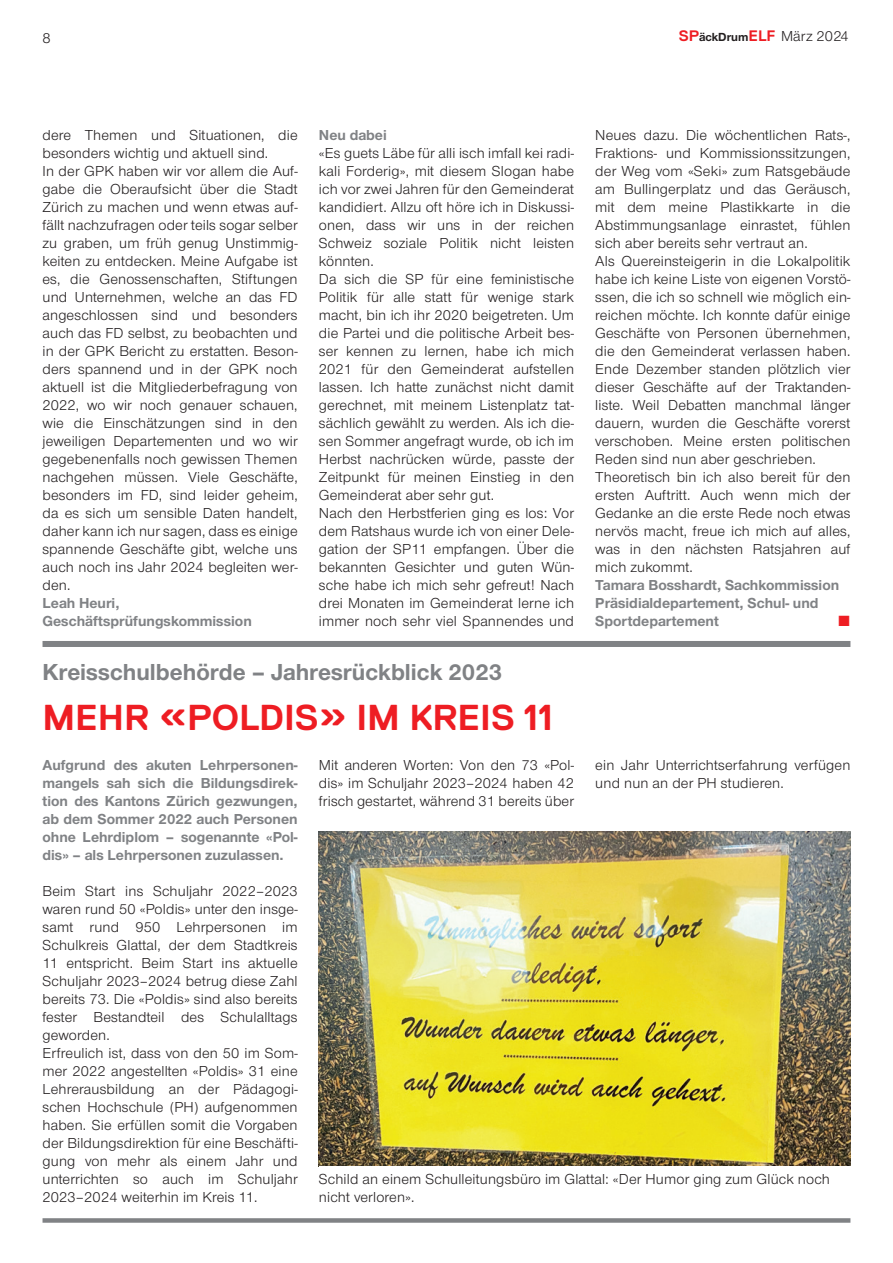
<style>
.page{position:relative;width:893px;height:1263px;background:#fff}
.page>*{position:absolute;margin:0;border:0;box-sizing:border-box;transform-origin:0 0}
.Artikeltitel{font:700 36px "Replica";color:#ee1d23}
.Titel{font:700 24px "Nimbus San Nov";color:#808285}
.Text{font:15px/18px "Nimbus San Nov";letter-spacing:.01em;color:#231f20;text-align:justify}
.Titeli{font:700 15px/18px "Nimbus San Nov";color:#808285}
.Titeli-2{font:14.85px "Zapf Dingbats ITC";color:#ee1d23}
.s1{font-family:"Replica";font-weight:700;font-size:15.15px;color:#ee1d23}
.s2{font-weight:700;font-size:12.15px}
</style>
<div class="page">
<div style="left:43px;top:1218px;width:807px;height:5px;background:#808285"></div>
<img style="left:319px;top:831px;width:531px;height:335px">
<div style="left:43px;top:641px;width:807px;height:6px;background:#808285"></div>
<p class="Text" style="left:43px;top:29px;width:10px">8</p>
<p class="Text" style="left:679px;top:27px;width:172px"><span class="s1">SP</span><span class="s2">äckDrum</span><span class="s1">ELF</span> März 2024</p>
<p class="Text" style="left:43px;top:126px;width:257px">dere Themen und Situationen, die besonders wichtig und aktuell sind.</p>
<p class="Text" style="left:43px;top:162px;width:257px">In der GPK haben wir vor allem die Auf&shy;gabe die Oberaufsicht über die Stadt Zürich zu machen und wenn etwas auf&shy;fällt nachzufragen oder teils sogar selber zu graben, um früh genug Unstimmig&shy;keiten zu entdecken. Meine Aufgabe ist es, die Genossenschaften, Stiftungen und Unternehmen, welche an das FD angeschlossen sind und besonders auch das FD selbst, zu beobachten und in der GPK Bericht zu erstatten. Beson&shy;ders spannend und in der GPK noch aktuell ist die Mitgliederbefragung von 2022, wo wir noch genauer schauen, wie die Einschätzungen sind in den jeweiligen Departementen und wo wir gegebenenfalls noch gewissen Themen nachgehen müssen. Viele Geschäfte, besonders im FD, sind leider geheim, da es sich um sensible Daten handelt, daher kann ich nur sagen, dass es einige spannende Geschäfte gibt, welche uns auch noch ins Jahr 2024 begleiten wer&shy;den.</p>
<p class="Titeli" style="left:43px;top:594px;width:211px">Leah Heuri,<br>Geschäftsprüfungskommission</p>
<p class="Titeli" style="left:319px;top:126px;width:69px">Neu dabei</p>
<p class="Text" style="left:319px;top:144px;width:257px">«Es guets Läbe für alli isch imfall kei radi&shy;kali Forderig», mit diesem Slogan habe ich vor zwei Jahren für den Gemeinderat kandidiert. Allzu oft höre ich in Diskussi&shy;onen, dass wir uns in der reichen Schweiz soziale Politik nicht leisten könnten.</p>
<p class="Text" style="left:319px;top:270px;width:257px">Da sich die SP für eine feministische Politik für alle statt für wenige stark macht, bin ich ihr 2020 beigetreten. Um die Partei und die politische Arbeit bes&shy;ser kennen zu lernen, habe ich mich 2021 für den Gemeinderat aufstellen lassen. Ich hatte zunächst nicht damit gerechnet, mit meinem Listenplatz tat&shy;sächlich gewählt zu werden. Als ich die&shy;sen Sommer angefragt wurde, ob ich im Herbst nachrücken würde, passte der Zeitpunkt für meinen Einstieg in den Gemeinderat aber sehr gut.</p>
<p class="Text" style="left:319px;top:504px;width:257px">Nach den Herbstferien ging es los: Vor dem Ratshaus wurde ich von einer Dele&shy;gation der SP11 empfangen. Über die bekannten Gesichter und guten Wün&shy;sche habe ich mich sehr gefreut! Nach drei Monaten im Gemeinderat lerne ich immer noch sehr viel Spannendes und</p>
<p class="Titel" style="left:43px;top:658px;width:461px">Kreisschulbehörde – Jahresrückblick 2023</p>
<p class="Artikeltitel" style="left:43px;top:698px;width:512px">MEHR «POLDIS» IM KREIS 11</p>
<p class="Text" style="left:595px;top:126px;width:257px">Neues dazu. Die wöchentlichen Rats-, Fraktions- und Kommissionssitzungen, der Weg vom «Seki» zum Ratsgebäude am Bullingerplatz und das Geräusch, mit dem meine Plastikkarte in die Abstimmungsanlage einrastet, fühlen sich aber bereits sehr vertraut an.</p>
<p class="Text" style="left:595px;top:252px;width:257px">Als Quereinsteigerin in die Lokalpolitik habe ich keine Liste von eigenen Vorstö&shy;ssen, die ich so schnell wie möglich ein&shy;reichen möchte. Ich konnte dafür einige Geschäfte von Personen übernehmen, die den Gemeinderat verlassen haben.<br>Ende Dezember standen plötzlich vier dieser Geschäfte auf der Traktanden&shy;liste. Weil Debatten manchmal länger dauern, wurden die Geschäfte vorerst verschoben. Meine ersten politischen Reden sind nun aber geschrieben.</p>
<p class="Text" style="left:595px;top:468px;width:257px">Theoretisch bin ich also bereit für den ersten Auftritt. Auch wenn mich der Gedanke an die erste Rede noch etwas nervös macht, freue ich mich auf alles, was in den nächsten Ratsjahren auf mich zukommt.</p>
<p class="Titeli" style="left:595px;top:576px;width:245px">Tamara Bosshardt, Sachkommission<br>Präsidialdepartement, Schul- und<br>Sportdepartement</p>
<p class="Titeli-2" style="left:838px;top:614px;width:13px">■</p>
<p class="Titeli" style="left:43px;top:756px;width:257px;text-align:justify">Aufgrund des akuten Lehrpersonen&shy;mangels sah sich die Bildungsdirek&shy;tion des Kantons Zürich gezwungen, ab dem Sommer 2022 auch Personen ohne Lehrdiplom – sogenannte «Pol&shy;dis» – als Lehrpersonen zuzulassen.</p>
<p class="Text" style="left:43px;top:882px;width:257px">Beim Start ins Schuljahr 2022–2023 waren rund 50 «Poldis» unter den insge&shy;samt rund 950 Lehrpersonen im Schulkreis Glattal, der dem Stadtkreis 11 entspricht. Beim Start ins aktuelle Schuljahr 2023–2024 betrug diese Zahl bereits 73. Die «Poldis» sind also bereits fester Bestandteil des Schulalltags geworden.</p>
<p class="Text" style="left:43px;top:1044px;width:257px">Erfreulich ist, dass von den 50 im Som&shy;mer 2022 angestellten «Poldis» 31 eine Lehrerausbildung an der Pädagogi&shy;schen Hochschule (PH) aufgenommen haben. Sie erfüllen somit die Vorgaben der Bildungsdirektion für eine Beschäfti&shy;gung von mehr als einem Jahr und unterrichten so auch im Schuljahr 2023–2024 weiterhin im Kreis 11.</p>
<p class="Text" style="left:319px;top:756px;width:257px">Mit anderen Worten: Von den 73 «Pol&shy;dis» im Schuljahr 2023–2024 haben 42 frisch gestartet, während 31 bereits über</p>
<p class="Text" style="left:595px;top:756px;width:257px">ein Jahr Unterrichtserfahrung verfügen und nun an der PH studieren.</p>
<p class="Text" style="left:319px;top:1170px;width:512px">Schild an einem Schulleitungsbüro im Glattal: «Der Humor ging zum Glück noch nicht verloren».</p>
</div>
